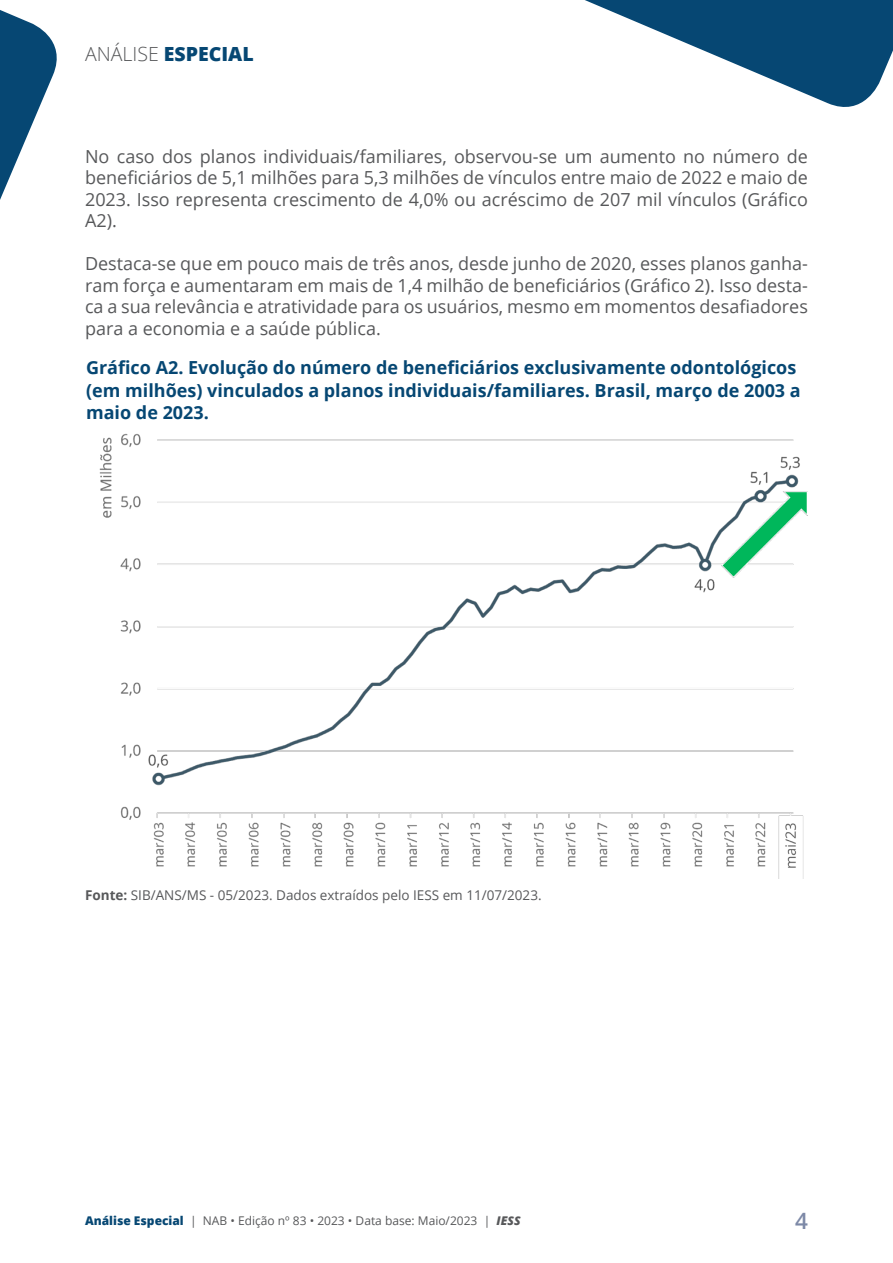
<style>
.page{position:relative;width:893px;height:1263px;background:#fff}
.page>*{position:absolute;margin:0;border:0;box-sizing:border-box;transform-origin:0 0}
.t1{font:600 22.5px "Open Sans";color:#7d89a7}
.t2{font:800 19.5px "Open Sans";color:#064773}
.t3{font:18px/21.6px "Open Sans";color:#57585a;text-align:justify}
.t4{font:700 18px/22.5px "Open Sans";color:#064773}
.t5{font:13.5px "Open Sans";color:#57585a}
.t6{font:12px "Open Sans";color:#57585a}
.s1{font-weight:300;color:#57585a}
.s2{font-weight:700}
.s3{font-weight:800;color:#064773}
.s4{font-weight:800;font-style:italic}
</style>
<div class="page">
<svg style="left:585px;top:0;width:308px;height:107px;fill:#064773"></svg>
<svg style="left:0;top:10px;width:57px;height:190px"></svg>
<img style="left:99px;top:433px;width:709px;height:445px">
<p class="t2" style="left:85px;top:39px;width:170px"><span class="s1">ANÁLISE</span> Especial</p>
<p class="t3" style="left:85px;top:145px;width:724px">No caso dos planos individuais/familiares, observou-se um aumento no número de beneficiários de 5,1 milhões para 5,3 milhões de vínculos entre maio de 2022 e maio de 2023. Isso representa crescimento de 4,0% ou acréscimo de 207 mil vínculos (Gráfico A2).</p>
<p class="t3" style="left:85px;top:252px;width:724px">Destaca-se que em pouco mais de três anos, desde junho de 2020, esses planos ganha&shy;ram força e aumentaram em mais de 1,4 milhão de beneficiários (Gráfico 2). Isso desta&shy;ca a sua relevância e atratividade para os usuários, mesmo em momentos desafiadores para a economia e a saúde pública.</p>
<p class="t4" style="left:86px;top:356px;width:716px">Gráfico A2. Evolução do número de beneficiários exclusivamente odontológicos (em milhões) vinculados a planos individuais/familiares. Brasil, março de 2003 a maio de 2023.</p>
<p class="t5" style="left:85px;top:886px;width:458px"><span class="s2">Fonte:</span> SIB/ANS/MS - 05/2023. Dados extraídos pelo IESS em 11/07/2023.</p>
<p class="t6" style="left:85px;top:1212px;width:437px"><span class="s3">Análise Especial</span> | NAB • Edição nº 83 • 2023 • Data base: Maio/2023 | <span class="s4">IESS</span></p>
<p class="t1" style="left:795px;top:1205px;width:14px">4</p>
</div>
